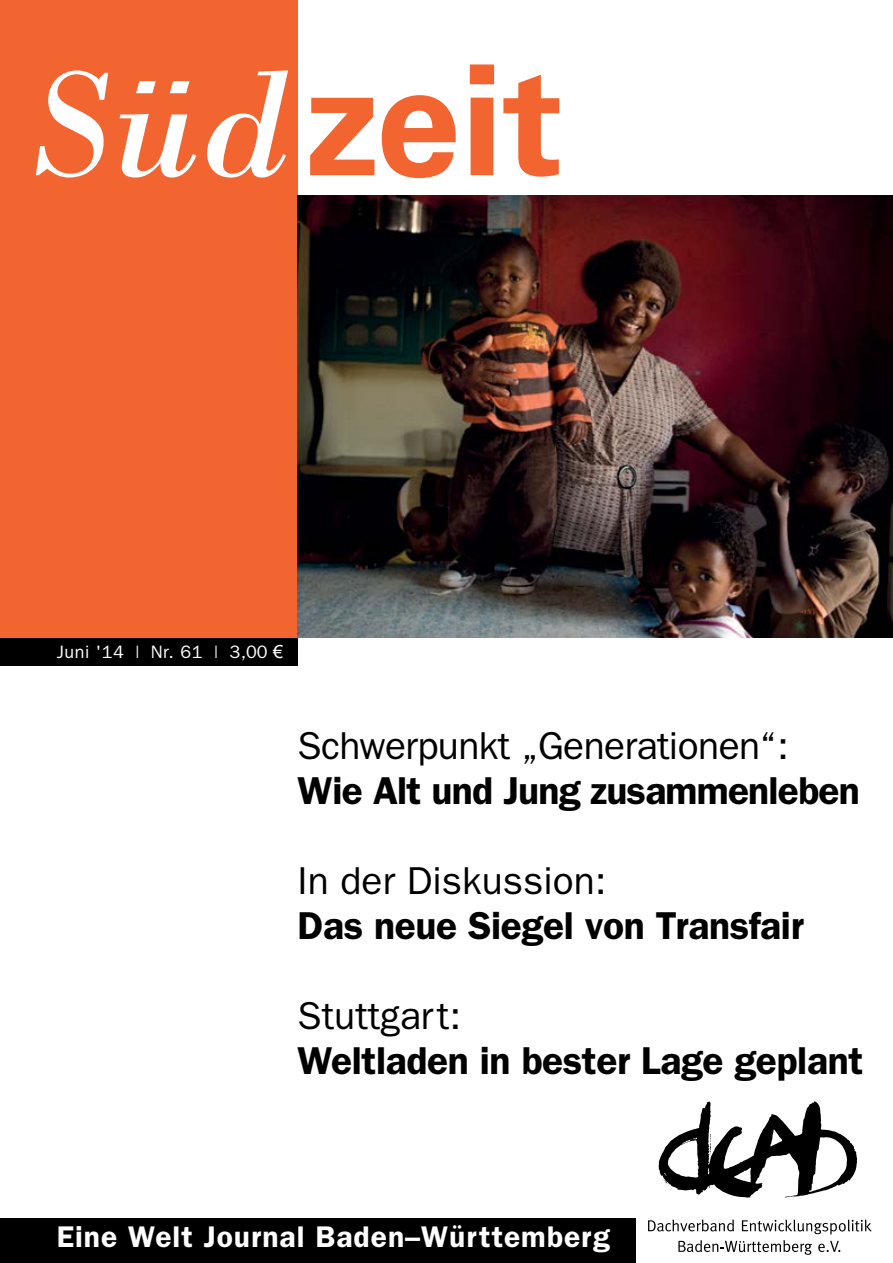
<style>
.page{position:relative;width:893px;height:1263px;background:#fff}
.page>*{position:absolute;margin:0;border:0;box-sizing:border-box;transform-origin:0 0}
.t1{font:600 39px "Franklin Gothic";letter-spacing:-.01em;color:#000}
.t2{font:39px "Franklin Gothic";letter-spacing:-.015em;color:#000}
.t3{font:600 30px "Franklin Gothic";letter-spacing:.035em;color:#fff}
.t4{font:18px "Franklin Gothic";letter-spacing:.03em;color:#fff}
.s1{font-family:"Arial"}
</style>
<div class="page">
<div style="left:0;top:0;width:298px;height:638px;background:#f26531"></div>
<div style="left:0;top:638px;width:298px;height:28px;background:#000"></div>
<div style="left:0;top:1218px;width:635px;height:45px;background:#000"></div>
<svg style="left:310px;top:64px;width:249px;height:114px"></svg>
<svg style="left:36px;top:70px;width:252px;height:108px"></svg>
<svg style="left:648px;top:1219px;width:86px;height:12px"></svg>
<svg style="left:742px;top:1219px;width:130px;height:15px"></svg>
<svg style="left:678px;top:1240px;width:134px;height:15px"></svg>
<svg style="left:818px;top:1241px;width:22px;height:11px"></svg>
<svg style="left:659px;top:1101px;width:198px;height:96px"></svg>
<img style="left:298px;top:196px;width:595px;height:442px">
<p class="t4" style="left:57px;top:642px;width:228px">Juni '14 | Nr. 61 | 3,00 <span class="s1">€</span></p>
<p class="t2" style="left:298px;top:723px;width:493px">Schwerpunkt „Generationen“:</p>
<p class="t1" style="left:298px;top:767px;width:564px">Wie Alt und Jung zusammenleben</p>
<p class="t2" style="left:298px;top:858px;width:310px">In der Diskussion:</p>
<p class="t1" style="left:298px;top:902px;width:508px">Das neue Siegel von Transfair</p>
<p class="t2" style="left:298px;top:993px;width:165px">Stuttgart:</p>
<p class="t1" style="left:298px;top:1037px;width:567px">Weltladen in bester Lage geplant</p>
<p class="t3" style="left:57px;top:1219px;width:555px">Eine Welt Journal Baden–Württemberg</p>
</div>
